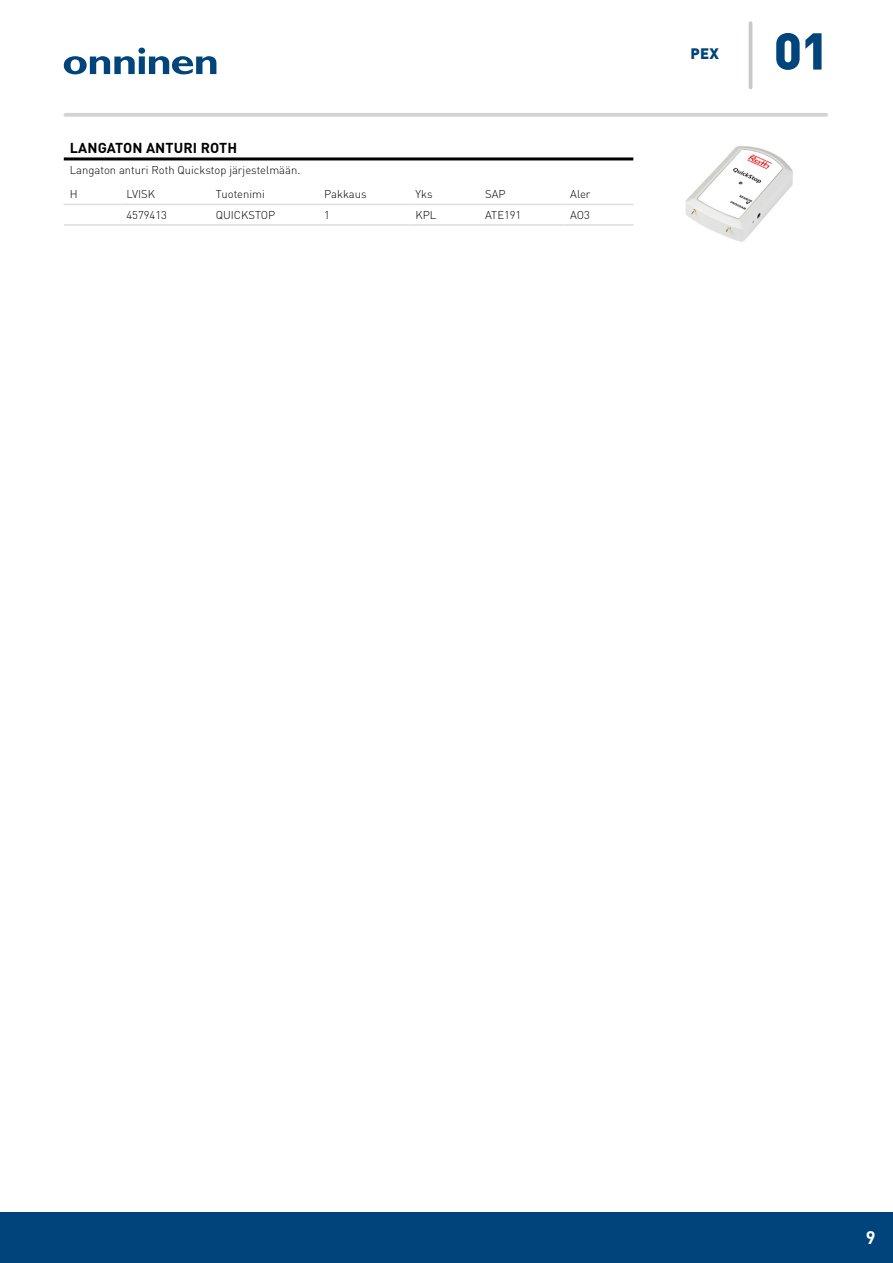
<style>
.page{position:relative;width:893px;height:1263px;background:#fff}
.page>*{position:absolute;margin:0;border:0;box-sizing:border-box;transform-origin:0 0}
.t1{font:900 51px "DIN Pro";color:#00447c}
.t2{font:700 18px "DIN";color:#fff}
.t3{font:900 15px "DIN Pro";color:#00447c}
.t4{font:700 14.25px "DIN Pro";letter-spacing:.01em;color:#000}
.t5{font:300 11.25px "DIN Pro";color:#000}
</style>
<div class="page">
<div style="left:0;top:1212px;width:893px;height:51px;background:#00447c"></div>
<svg style="left:65px;top:113px;width:761px;height:4px;background:#d4d6d7"></svg>
<hr style="left:749px;top:23px;width:3px;height:64px;background:#c7c8ca">
<svg style="left:64px;top:48px;width:152px;height:26px"></svg>
<hr style="left:64px;top:204px;width:56px;height:1px;background:#dcddde">
<hr style="left:64px;top:224px;width:56px;height:2px;background:#dcddde">
<hr style="left:120px;top:204px;width:90px;height:1px;background:#dcddde">
<hr style="left:120px;top:224px;width:90px;height:2px;background:#dcddde">
<hr style="left:210px;top:204px;width:108px;height:1px;background:#dcddde">
<hr style="left:210px;top:224px;width:108px;height:2px;background:#dcddde">
<hr style="left:318px;top:204px;width:92px;height:1px;background:#dcddde">
<hr style="left:318px;top:224px;width:92px;height:2px;background:#dcddde">
<hr style="left:410px;top:204px;width:69px;height:1px;background:#dcddde">
<hr style="left:410px;top:224px;width:69px;height:2px;background:#dcddde">
<hr style="left:479px;top:204px;width:85px;height:1px;background:#dcddde">
<hr style="left:479px;top:224px;width:85px;height:2px;background:#dcddde">
<hr style="left:564px;top:204px;width:69px;height:1px;background:#dcddde">
<hr style="left:564px;top:224px;width:69px;height:2px;background:#dcddde">
<hr style="left:64px;top:157px;width:569px;height:3px;background:#000">
<img style="left:685px;top:146px;width:108px;height:96px">
<p class="t4" style="left:70px;top:138px;width:169px">LANGATON ANTURI ROTH</p>
<p class="t5" style="left:70px;top:162px;width:232px">Langaton anturi Roth Quickstop järjestelmään.</p>
<p class="t5" style="left:70px;top:187px;width:9px">H</p>
<p class="t5" style="left:126px;top:187px;width:30px">LVISK</p>
<p class="t5" style="left:216px;top:187px;width:51px">Tuotenimi</p>
<p class="t5" style="left:324px;top:187px;width:44px">Pakkaus</p>
<p class="t5" style="left:416px;top:187px;width:19px">Yks</p>
<p class="t5" style="left:485px;top:187px;width:22px">SAP</p>
<p class="t5" style="left:570px;top:187px;width:22px">Aler</p>
<p class="t5" style="left:126px;top:207px;width:42px">4579413</p>
<p class="t5" style="left:216px;top:207px;width:61px">QUICKSTOP</p>
<p class="t5" style="left:324px;top:207px;width:7px">1</p>
<p class="t5" style="left:416px;top:207px;width:22px">KPL</p>
<p class="t5" style="left:485px;top:207px;width:38px">ATE191</p>
<p class="t5" style="left:570px;top:207px;width:21px">AO3</p>
<h3 class="t3" style="left:691px;top:43px;width:30px">PEX</h3>
<h1 class="t1" style="left:774px;top:16px;width:57px">01</h1>
<h2 class="t2" style="left:866px;top:1225px;width:11px">9</h2>
</div>
